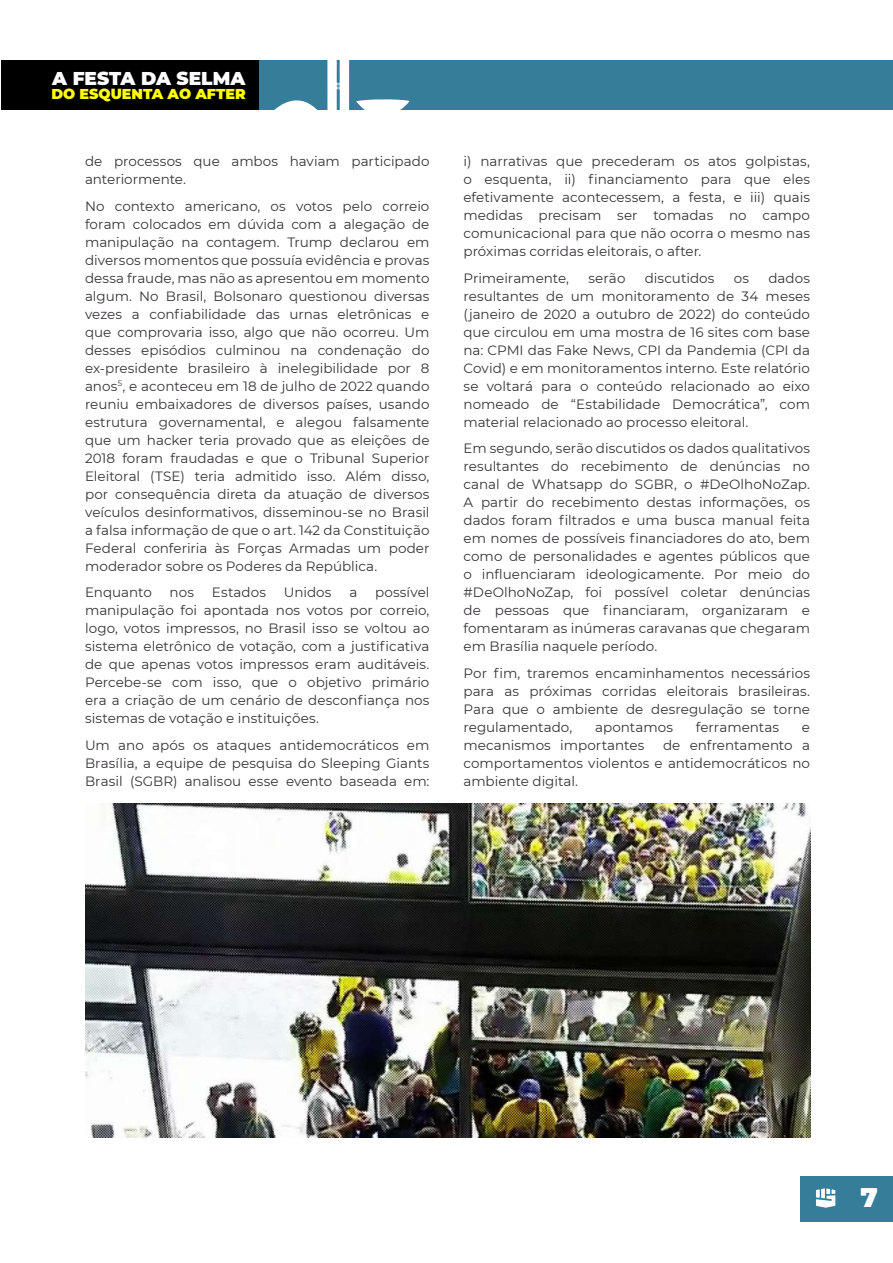
<style>
.page{position:relative;width:893px;height:1263px;background:#fff}
.page>*{position:absolute;margin:0;border:0;box-sizing:border-box;transform-origin:0 0}
.t1{font:900 26.85px "Montserrat";color:#fff}
.t2{font:900 18.45px "Montserrat";color:#fff}
.t3{font:900 14.25px "Montserrat";color:#ff0}
.t4{font:13.5px/18px "Montserrat";color:#373437;text-align:justify}
</style>
<div class="page">
<img style="left:85px;top:803px;width:725px;height:334px">
<div style="left:800px;top:1177px;width:93px;height:45px;background:#367d99"></div>
<svg style="left:816px;top:1188px;width:19px;height:20px"></svg>
<div style="left:238px;top:60px;width:655px;height:50px;background:#367d99"></div>
<div style="left:1px;top:60px;width:257px;height:50px;background:#000"></div>
<svg style="left:274px;top:60px;width:136px;height:50px"></svg>
<h2 class="t2" style="left:52px;top:65px;width:195px">A FESTA DA SELMA</h2>
<p class="t3" style="left:51px;top:83px;width:196px">DO ESQUENTA AO AFTER</p>
<p class="t4" style="left:85px;top:152px;width:346px">de processos que ambos haviam participado anteriormente.</p>
<p class="t4" style="left:85px;top:196px;width:346px">No contexto americano, os votos pelo correio foram colocados em dúvida com a alegação de manipulação na contagem. Trump declarou em diversos momentos que possuía evidência e provas dessa fraude, mas não as apresentou em momento algum. No Brasil, Bolsonaro questionou diversas vezes a confiabilidade das urnas eletrônicas e que comprovaria isso, algo que não ocorreu. Um desses episódios culminou na condenação do ex-presidente brasileiro à inelegibilidade por 8 anos<sup>5</sup>, e aconteceu em 18 de julho de 2022 quando reuniu embaixadores de diversos países, usando estrutura governamental, e alegou falsamente que um hacker teria provado que as eleições de 2018 foram fraudadas e que o Tribunal Superior Eleitoral (TSE) teria admitido isso. Além disso, por consequência direta da atuação de diversos veículos desinformativos, disseminou-se no Brasil a falsa informação de que o art. 142 da Constituição Federal conferiria às Forças Armadas um poder moderador sobre os Poderes da República.</p>
<p class="t4" style="left:85px;top:583px;width:68px">Enquanto</p>
<p class="t4" style="left:170px;top:583px;width:26px">nos</p>
<p class="t4" style="left:212px;top:583px;width:56px">Estados</p>
<p class="t4" style="left:284px;top:583px;width:49px">Unidos</p>
<p class="t4" style="left:349px;top:583px;width:9px">a</p>
<p class="t4" style="left:85px;top:583px;width:346px;text-indent:290px">possível manipulação foi apontada nos votos por correio, logo, votos impressos, no Brasil isso se voltou ao sistema eletrônico de votação, com a justificativa de que apenas votos impressos eram auditáveis.<br>Percebe-se com isso, que o objetivo primário era a criação de um cenário de desconfiança nos sistemas de votação e instituições.</p>
<p class="t4" style="left:85px;top:735px;width:346px">Um ano após os ataques antidemocráticos em Brasília, a equipe de pesquisa do Sleeping Giants Brasil (SGBR) analisou esse evento baseada em:</p>
<p class="t4" style="left:463px;top:152px;width:348px">i) narrativas que precederam os atos golpistas, o esquenta, ii) financiamento para que eles efetivamente acontecessem, a festa, e iii) quais medidas precisam ser tomadas no campo comunicacional para que não ocorra o mesmo nas próximas corridas eleitorais, o after.</p>
<p class="t4" style="left:463px;top:268px;width:107px">Primeiramente,</p>
<p class="t4" style="left:588px;top:268px;width:38px">serão</p>
<p class="t4" style="left:645px;top:268px;width:71px">discutidos</p>
<p class="t4" style="left:734px;top:268px;width:17px">os</p>
<p class="t4" style="left:463px;top:268px;width:348px;text-indent:305px">dados resultantes de um monitoramento de 34 meses (janeiro de 2020 a outubro de 2022) do conteúdo que circulou em uma mostra de 16 sites com base na: CPMI das Fake News, CPI da Pandemia (CPI da Covid) e em monitoramentos interno. Este relatório se voltará para o conteúdo relacionado ao eixo nomeado de “Estabilidade Democrática”, com material relacionado ao processo eleitoral.</p>
<p class="t4" style="left:463px;top:439px;width:348px">Em segundo, serão discutidos os dados qualitativos resultantes do recebimento de denúncias no canal de Whatsapp do SGBR, o #DeOlhoNoZap.<br>A partir do recebimento destas informações, os dados foram filtrados e uma busca manual feita em nomes de possíveis financiadores do ato, bem como de personalidades e agentes públicos que o influenciaram ideologicamente. Por meio do #DeOlhoNoZap, foi possível coletar denúncias de pessoas que financiaram, organizaram e fomentaram as inúmeras caravanas que chegaram em Brasília naquele período.</p>
<p class="t4" style="left:463px;top:663px;width:348px">Por fim, traremos encaminhamentos necessários para as próximas corridas eleitorais brasileiras.<br>Para que o ambiente de desregulação se torne regulamentado,</p>
<p class="t4" style="left:595px;top:717px;width:79px">apontamos</p>
<p class="t4" style="left:696px;top:717px;width:85px">ferramentas</p>
<p class="t4" style="left:802px;top:717px;width:10px">e</p>
<p class="t4" style="left:463px;top:735px;width:182px">mecanismos importantes</p>
<p class="t4" style="left:463px;top:735px;width:348px;text-indent:200px">de enfrentamento a comportamentos violentos e antidemocráticos no ambiente digital.</p>
<h1 class="t1" style="left:861px;top:1178px;width:19px">7</h1>
</div>
